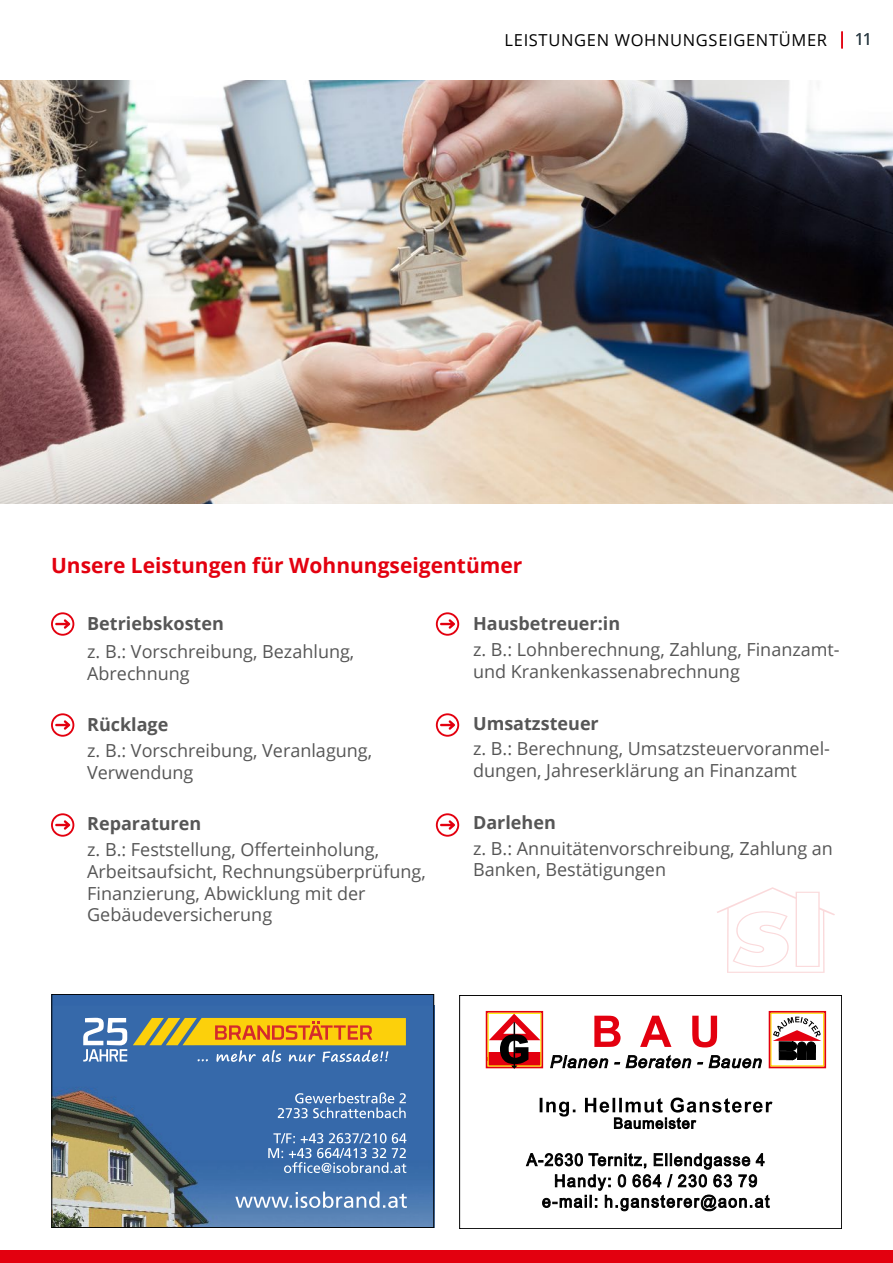
<style>
.page{position:relative;width:893px;height:1263px;background:#fff}
.page>*{position:absolute;margin:0;border:0;box-sizing:border-box;transform-origin:0 0}
.t1{font:700 21px "Open Sans";color:#e3000f}
.t2{font:18px/21.6px "Open Sans";color:#565656}
.t3{font:700 18px "Open Sans";color:#565656}
.t4{font:16.5px "Open Sans";letter-spacing:.04em;color:#000}
.t5{font:16.5px "Open Sans";color:#303f48}
</style>
<div class="page">
<div style="left:0;top:1250px;width:893px;height:13px;background:#e3000f"></div>
<img style="left:0;top:81px;width:893px;height:423px">
<svg style="left:841px;top:31px;width:2px;height:17px"></svg>
<svg style="left:773px;top:1016px;width:48px;height:44px"></svg>
<svg style="left:594px;top:1016px;width:123px;height:31px"></svg>
<div style="left:769px;top:1011px;width:57px;height:57px;border:2px solid #e3000f"></div>
<div style="left:486px;top:1011px;width:57px;height:57px;border:2px solid #e3000f"></div>
<svg style="left:526px;top:1153px;width:244px;height:58px"></svg>
<svg style="left:488px;top:1014px;width:53px;height:54px"></svg>
<svg style="left:540px;top:1097px;width:232px;height:32px"></svg>
<svg style="left:550px;top:1055px;width:212px;height:13px"></svg>
<div style="left:459px;top:995px;width:383px;height:234px;border:1px solid #000"></div>
<div style="left:51px;top:994px;width:383px;height:234px;background:#3366a9"></div>
<img style="left:53px;top:1017px;width:379px;height:209px">
<img style="left:434px;top:1006px;width:1px;height:222px">
<svg style="left:133px;top:1018px;width:273px;height:44px"></svg>
<svg style="left:83px;top:1018px;width:44px;height:43px"></svg>
<svg style="left:278px;top:1092px;width:128px;height:26px"></svg>
<svg style="left:268px;top:1133px;width:138px;height:40px"></svg>
<svg style="left:235px;top:1191px;width:172px;height:17px;background:#789bc5"></svg>
<div style="left:51px;top:994px;width:383px;height:234px;border:1px solid #000"></div>
<svg style="left:51px;top:612px;width:23px;height:24px"></svg>
<svg style="left:436px;top:612px;width:23px;height:24px"></svg>
<svg style="left:51px;top:713px;width:23px;height:24px"></svg>
<svg style="left:436px;top:713px;width:23px;height:24px"></svg>
<svg style="left:51px;top:813px;width:23px;height:24px"></svg>
<svg style="left:436px;top:813px;width:23px;height:24px"></svg>
<svg style="left:717px;top:887px;width:118px;height:86px"></svg>
<p class="t4" style="left:505px;top:28px;width:324px">LEISTUNGEN WOHNUNGSEIGENTÜMER</p>
<p class="t5" style="left:855px;top:28px;width:19px">11</p>
<p class="t1" style="left:51px;top:551px;width:473px">Unsere Leistungen für Wohnungseigentümer</p>
<p class="t3" style="left:87px;top:611px;width:138px">Betriebskosten</p>
<p class="t2" style="left:87px;top:640px;width:269px">z. B.: Vorschreibung, Bezahlung,<br>Abrechnung</p>
<p class="t3" style="left:87px;top:712px;width:83px">Rücklage</p>
<p class="t2" style="left:87px;top:739px;width:287px">z. B.: Vorschreibung, Veranlagung,<br>Verwendung</p>
<p class="t3" style="left:87px;top:811px;width:116px">Reparaturen</p>
<p class="t2" style="left:87px;top:838px;width:340px">z. B.: Feststellung, Offerteinholung, Arbeitsaufsicht, Rechnungsüberprüfung, Finanzierung, Abwicklung mit der Gebäudeversicherung</p>
<p class="t3" style="left:473px;top:611px;width:149px">Hausbetreuer:in</p>
<p class="t2" style="left:473px;top:638px;width:368px">z. B.: Lohnberechnung, Zahlung, Finanzamt&shy;und Krankenkassenabrechnung</p>
<p class="t3" style="left:473px;top:710px;width:127px">Umsatzsteuer</p>
<p class="t2" style="left:473px;top:737px;width:358px">z. B.: Berechnung, Umsatzsteuervoranmel&shy;dungen, Jahreserklärung an Finanzamt</p>
<p class="t3" style="left:473px;top:809px;width:84px">Darlehen</p>
<p class="t2" style="left:473px;top:837px;width:361px">z. B.: Annuitätenvorschreibung, Zahlung an<br>Banken, Bestätigungen</p>
</div>
